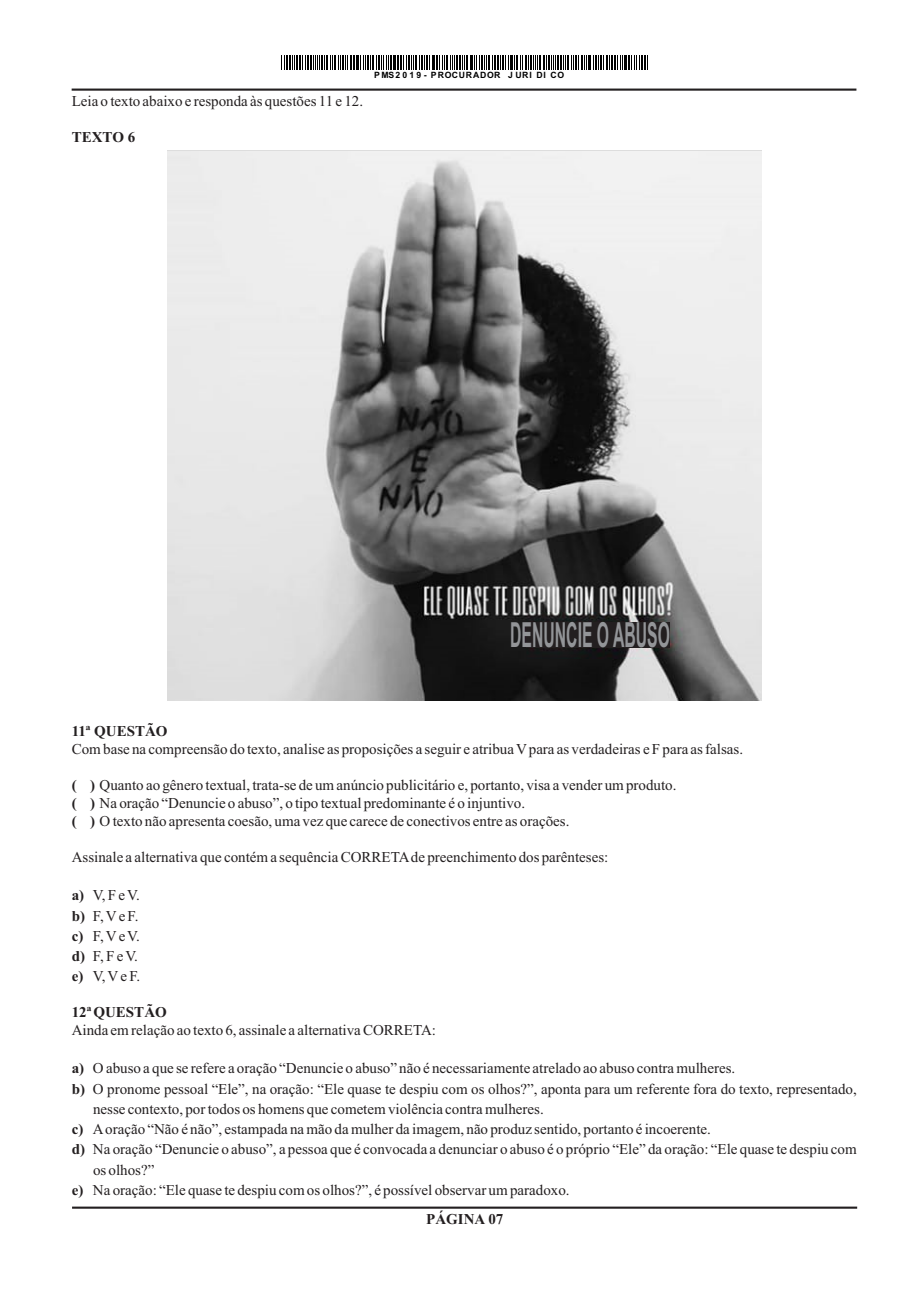
<style>
.page{position:relative;width:920px;height:1290px;background:#fff}
.page>*{position:absolute;margin:0;border:0;box-sizing:border-box;transform-origin:0 0}
.t1{font:700 34.5px "Arial Narrow";color:#939598;scale:.56 1}
.t2{font:15px/20.2px "Times New Roman";color:#231f20}
.t3{font:700 15px "Times New Roman";color:#231f20}
.t4{font:700 8.7px "Arial";letter-spacing:.09em;color:#000}
.s1{font-weight:700}
</style>
<div class="page">
<img style="left:167px;top:151px;width:595px;height:549px">
<div style="left:526px;top:622px;width:143px;height:26px;background:#231f20"></div>
<hr style="left:72px;top:1206px;width:785px;height:3px;background:#231f20">
<hr style="left:72px;top:89px;width:784px;height:2px;background:#231f20">
<svg style="left:284px;top:55px;width:364px;height:15px"></svg>
<p class="t2" style="left:72px;top:93px;width:293px">Leia o texto abaixo e responda às questões 11 e 12.</p>
<p class="t3" style="left:72px;top:132px;width:65px">TEXTO 6</p>
<p class="t4" style="left:374px;top:72px;width:191px">PMS2 0 1 9 - PROCURADOR J URI DI CO</p>
<h1 class="t1" style="left:510px;top:622px;width:287px">DENUNCIE O ABUSO</h1>
<p class="t3" style="left:72px;top:726px;width:97px">11ª QUESTÃO</p>
<p class="t2" style="left:72px;top:740px;width:673px">Com base na compreensão do texto, analise as proposições a seguir e atribua Vpara as verdadeiras e Fpara as falsas.</p>
<p class="t2" style="left:72px;top:778px;width:606px;line-height:18px"><span class="s1">( )</span> Quanto ao gênero textual, trata-se de um anúncio publicitário e, portanto, visa a vender um produto. <span class="s1">( )</span> Na oração “Denuncie o abuso”, o tipo textual predominante é o injuntivo.<br><span class="s1">( )</span> O texto não apresenta coesão, uma vez que carece de conectivos entre as orações.</p>
<p class="t2" style="left:72px;top:848px;width:538px">Assinale a alternativa que contém a sequência CORRETAde preenchimento dos parênteses:</p>
<p class="t2" style="left:72px;top:887px;width:70px"><span class="s1">a)</span> V, F e V. <span class="s1">b)</span> F, V e F. <span class="s1">c)</span> F, V e V. <span class="s1">d)</span> F, F e V. <span class="s1">e)</span> V, V e F.</p>
<p class="t3" style="left:72px;top:1007px;width:97px">12ª QUESTÃO</p>
<p class="t2" style="left:72px;top:1021px;width:366px">Ainda em relação ao texto 6, assinale a alternativa CORRETA:</p>
<p class="t2" style="left:72px;top:1060px;width:665px"><span class="s1">a)</span> O abuso a que se refere a oração “Denuncie o abuso” não é necessariamente atrelado ao abuso contra mulheres.</p>
<p class="t2" style="left:72px;top:1080px;width:787px"><span class="s1">b)</span> O pronome pessoal “Ele”, na oração: “Ele quase te despiu com os olhos?”, aponta para um referente fora do texto, representado,</p>
<p class="t2" style="left:93px;top:1100px;width:452px">nesse contexto, por todos os homens que cometem violência contra mulheres.</p>
<p class="t2" style="left:72px;top:1120px;width:641px"><span class="s1">c)</span> Aoração “Não é não”, estampada na mão da mulher da imagem, não produz sentido, portanto é incoerente.</p>
<p class="t2" style="left:72px;top:1140px;width:787px"><span class="s1">d)</span> Na oração “Denuncie o abuso”, a pessoa que é convocada a denunciar o abuso é o próprio “Ele” da oração: “Ele quase te despiu com</p>
<p class="t2" style="left:93px;top:1161px;width:63px">os olhos?”</p>
<p class="t2" style="left:72px;top:1181px;width:499px"><span class="s1">e)</span> Na oração: “Ele quase te despiu com os olhos?”, é possível observar um paradoxo.</p>
<p class="t3" style="left:426px;top:1214px;width:79px">PÁGINA 07</p>
</div>
